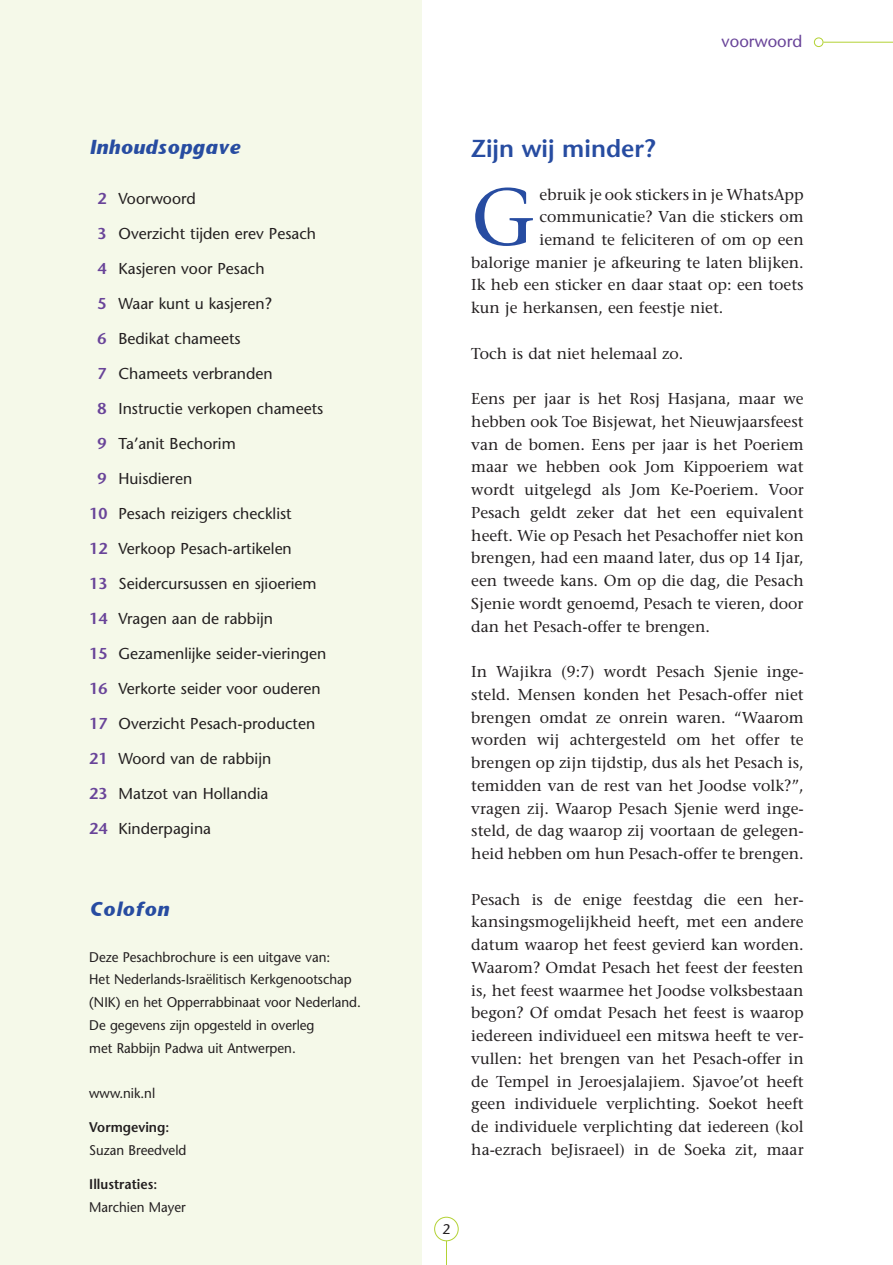
<style>
.page{position:relative;width:893px;height:1265px;background:#fff}
.page>*{position:absolute;margin:0;border:0;box-sizing:border-box;transform-origin:0 0}
.t1{font:80.67px "Stone Serif";color:#274ca1}
.t2{font:600 24.5px "Stone Sans";color:#274ca1}
.t3{font:italic 700 19.25px "Stone Sans";letter-spacing:.01em;color:#274ca1}
.t4{font:16.62px "Stone Sans";color:#694499}
.t5{font:15.75px/22.8px "Stone Serif";color:#231f20;text-align:justify}
.t6{font:15.75px "Stone Sans";color:#231f20}
.t7{font:14px/22.8px "Stone Sans";color:#231f20;scale:.95 1}
.t8{font:600 14px "Stone Sans";color:#231f20;scale:.95 1}
.t9{font:14px "Stone Sans";color:#231f20}
.s1{font-weight:600;color:#694499}
</style>
<div class="page">
<hr style="left:823px;top:42px;width:70px;height:1px;background:#b3d234">
<div style="left:814px;top:37px;width:9px;height:10px;border:1px solid #b3d234;border-radius:50%"></div>
<div style="left:0;top:0;width:422px;height:1265px;background:#f5f9e9"></div>
<svg style="left:446px;top:1241px;width:1px;height:24px"></svg>
<div style="left:434px;top:1217px;width:25px;height:24px;border:1px solid #b3d234;border-radius:50%"></div>
<p class="t3" style="left:89px;top:135px;width:153px">Inhoudsopgave</p>
<p class="t6" style="left:98px;top:189px;width:100px"><span class="s1">2</span> Voorwoord</p>
<p class="t6" style="left:98px;top:224px;width:220px"><span class="s1">3</span> Overzicht tijden erev Pesach</p>
<p class="t6" style="left:98px;top:259px;width:169px"><span class="s1">4</span> Kasjeren voor Pesach</p>
<p class="t6" style="left:98px;top:294px;width:176px"><span class="s1">5</span> Waar kunt u kasjeren?</p>
<p class="t6" style="left:98px;top:329px;width:145px"><span class="s1">6</span> Bedikat chameets</p>
<p class="t6" style="left:98px;top:364px;width:177px"><span class="s1">7</span> Chameets verbranden</p>
<p class="t6" style="left:98px;top:399px;width:227px"><span class="s1">8</span> Instructie verkopen chameets</p>
<p class="t6" style="left:98px;top:434px;width:140px"><span class="s1">9</span> Ta’anit Bechorim</p>
<p class="t6" style="left:98px;top:469px;width:96px"><span class="s1">9</span> Huisdieren</p>
<p class="t6" style="left:89px;top:504px;width:204px"><span class="s1">10</span> Pesach reizigers checklist</p>
<p class="t6" style="left:89px;top:539px;width:204px"><span class="s1">12</span> Verkoop Pesach-artikelen</p>
<p class="t6" style="left:89px;top:574px;width:229px"><span class="s1">13</span> Seidercursussen en sjioeriem</p>
<p class="t6" style="left:89px;top:609px;width:185px"><span class="s1">14</span> Vragen aan de rabbijn</p>
<p class="t6" style="left:89px;top:644px;width:239px"><span class="s1">15</span> Gezamenlijke seider-vieringen</p>
<p class="t6" style="left:89px;top:679px;width:233px"><span class="s1">16</span> Verkorte seider voor ouderen</p>
<p class="t6" style="left:89px;top:714px;width:227px"><span class="s1">17</span> Overzicht Pesach-producten</p>
<p class="t6" style="left:89px;top:749px;width:183px"><span class="s1">21</span> Woord van de rabbijn</p>
<p class="t6" style="left:89px;top:784px;width:181px"><span class="s1">23</span> Matzot van Hollandia</p>
<p class="t6" style="left:89px;top:819px;width:123px"><span class="s1">24</span> Kinderpagina</p>
<p class="t3" style="left:89px;top:897px;width:81px">Colofon</p>
<p class="t7" style="left:89px;top:945px;width:288px">Deze Pesachbrochure is een uitgave van:<br>Het Nederlands-Israëlitisch Kerkgenootschap (NIK) en het Opperrabbinaat voor Nederland.<br>De gegevens zijn opgesteld in overleg<br>met Rabbijn Padwa uit Antwerpen.</p>
<p class="t7" style="left:89px;top:1082px;width:71px">www.nik.nl</p>
<p class="t8" style="left:89px;top:1119px;width:86px">Vormgeving:</p>
<p class="t7" style="left:89px;top:1139px;width:104px">Suzan Breedveld</p>
<p class="t8" style="left:89px;top:1176px;width:73px">I llustraties:</p>
<p class="t7" style="left:89px;top:1196px;width:103px">Marchien Mayer</p>
<p class="t4" style="left:722px;top:31px;width:82px">voorwoord</p>
<h2 class="t2" style="left:471px;top:134px;width:186px">Zijn wij minder?</h2>
<h1 class="t1" style="left:471px;top:169px;width:66px">G</h1>
<p class="t5" style="left:540px;top:183px;width:266px">ebruik je ook stickers in je WhatsApp</p>
<p class="t5" style="left:540px;top:205px;width:266px">communicatie? Van die stickers om</p>
<p class="t5" style="left:540px;top:228px;width:266px">iemand te feliciteren of om op een</p>
<p class="t5" style="left:471px;top:251px;width:334px">balorige manier je afkeuring te laten blijken.</p>
<p class="t5" style="left:471px;top:274px;width:334px">Ik heb een sticker en daar staat op: een toets</p>
<p class="t5" style="left:471px;top:296px;width:254px">kun je herkansen, een feestje niet.</p>
<p class="t5" style="left:471px;top:342px;width:214px">Toch is dat niet helemaal zo.</p>
<p class="t5" style="left:471px;top:387px;width:334px">Eens per jaar is het Rosj Hasjana, maar we hebben ook Toe Bisjewat, het Nieuwjaarsfeest van de bomen. Eens per jaar is het Poeriem maar we hebben ook Jom Kippoeriem wat wordt uitgelegd als Jom Ke-Poeriem. Voor Pesach geldt zeker dat het een equivalent heeft. Wie op Pesach het Pesachoffer niet kon brengen, had een maand later, dus op 14 Ijar, een tweede kans. Om op die dag, die Pesach Sjenie wordt genoemd, Pesach te vieren, door dan het Pesach-offer te brengen.</p>
<p class="t5" style="left:471px;top:660px;width:334px">In Wajikra (9:7) wordt Pesach Sjenie inge&shy;steld. Mensen konden het Pesach-offer niet brengen omdat ze onrein waren. “Waarom worden wij achtergesteld om het offer te brengen op zijn tijdstip, dus als het Pesach is, temidden van de rest van het Joodse volk?”, vragen zij. Waarop Pesach Sjenie werd inge&shy;steld, de dag waarop zij voortaan de gelegen&shy;heid hebben om hun Pesach-offer te brengen.</p>
<p class="t5" style="left:471px;top:888px;width:334px">Pesach is de enige feestdag die een her&shy;kansingsmogelijkheid heeft, met een andere datum waarop het feest gevierd kan worden.<br>Waarom? Omdat Pesach het feest der feesten is, het feest waarmee het Joodse volksbestaan begon? Of omdat Pesach het feest is waarop iedereen individueel een mitswa heeft te ver&shy;vullen: het brengen van het Pesach-offer in de Tempel in Jeroesjalajiem. Sjavoe’ot heeft geen individuele verplichting. Soekot heeft de individuele verplichting dat iedereen (kol ha-ezrach beJisraeel) in de Soeka zit, maar</p>
<p class="t9" style="left:442px;top:1220px;width:10px">2</p>
</div>
